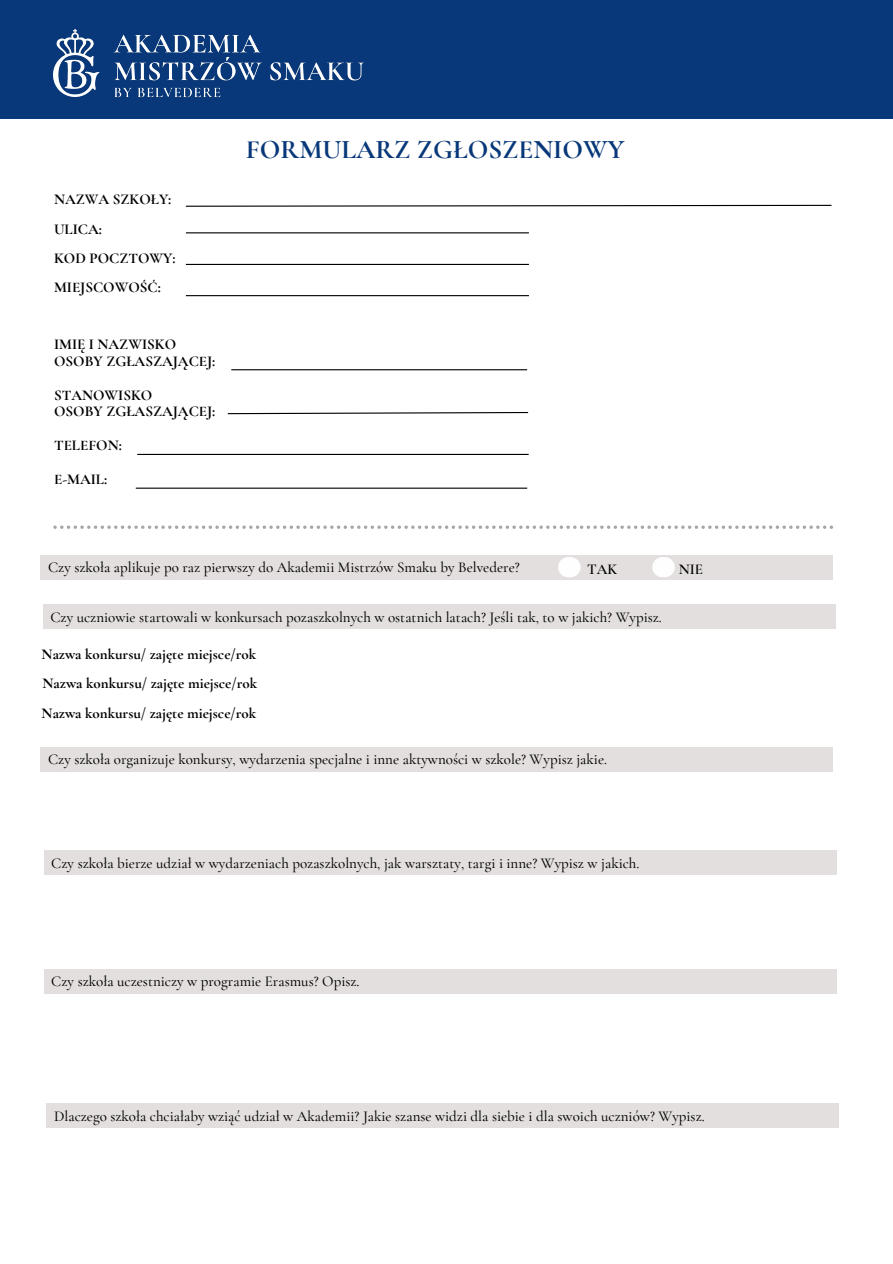
<style>
.page{position:relative;width:893px;height:1264px;background:#fff}
.page>*{position:absolute;margin:0;border:0;box-sizing:border-box;transform-origin:0 0}
.t1{font:700 27px "Cormorant Garamond";color:#083879}
.t2{font:500 15px "Cormorant Garamond";color:#000}
.t3{font:700 15px/29.2px "Cormorant Garamond";color:#000}
.t4{font:600 15px "Cormorant Garamond";color:#000}
</style>
<div class="page">
<div style="left:0;top:0;width:892px;height:119px;background:#083879"></div>
<svg style="left:185px;top:204px;width:647px;height:3px"></svg>
<hr style="left:186px;top:232px;width:343px;height:1px;background:#000">
<div style="left:40px;top:554px;width:793px;height:25px;background:#e4dfdf"></div>
<svg style="left:53px;top:525px;width:780px;height:4px"></svg>
<img style="left:53px;top:29px;width:311px;height:69px">
<hr style="left:186px;top:295px;width:343px;height:1px;background:#000">
<hr style="left:186px;top:264px;width:343px;height:1px;background:#000">
<hr style="left:231px;top:369px;width:296px;height:1px;background:#000">
<svg style="left:227px;top:412px;width:302px;height:3px"></svg>
<hr style="left:137px;top:454px;width:391px;height:1px;background:#000">
<hr style="left:136px;top:487px;width:391px;height:1px;background:#000">
<svg style="left:558px;top:557px;width:22px;height:20px"></svg>
<svg style="left:652px;top:557px;width:22px;height:20px"></svg>
<div style="left:43px;top:604px;width:792px;height:25px;background:#e4dfdf"></div>
<div style="left:40px;top:747px;width:793px;height:24px;background:#e4dfdf"></div>
<div style="left:44px;top:850px;width:792px;height:25px;background:#e4dfdf"></div>
<div style="left:44px;top:968px;width:792px;height:25px;background:#e4dfdf"></div>
<div style="left:46px;top:1103px;width:793px;height:25px;background:#e4dfdf"></div>
<p class="t3" style="left:54px;top:185px;width:123px">NAZWA SZKOŁY:<br>ULICA:<br>KOD POCZTOWY:<br>MIEJSCOWOŚĆ:</p>
<p class="t3" style="left:54px;top:336px;width:163px;line-height:16.8px">IMIĘ I NAZWISKO<br>OSOBY ZGŁASZAJĄCEJ:</p>
<p class="t3" style="left:54px;top:386px;width:163px;line-height:16.8px">STANOWISKO<br>OSOBY ZGŁASZAJĄCEJ:</p>
<p class="t3" style="left:54px;top:431px;width:69px">TELEFON:</p>
<p class="t3" style="left:54px;top:464px;width:55px">E-MAIL:</p>
<h1 class="t1" style="left:246px;top:133px;width:380px">FORMULARZ ZGŁOSZENIOWY</h1>
<p class="t2" style="left:48px;top:558px;width:473px">Czy szkoła aplikuje po raz pierwszy do Akademii Mistrzów Smaku by Belvedere?</p>
<p class="t4" style="left:587px;top:560px;width:32px">TAK</p>
<p class="t4" style="left:678px;top:560px;width:26px">NIE</p>
<p class="t2" style="left:50px;top:608px;width:613px">Czy uczniowie startowali w konkursach pozaszkolnych w ostatnich latach? Jeśli tak, to w jakich? Wypisz.</p>
<p class="t3" style="left:42px;top:639px;width:216px">Nazwa konkursu/ zajęte miejsce/rok</p>
<p class="t3" style="left:42px;top:669px;width:217px">Nazwa konkursu/ zajęte miejsce/rok<br>Nazwa konkursu/ zajęte miejsce/rok</p>
<p class="t2" style="left:48px;top:750px;width:560px">Czy szkoła organizuje konkursy, wydarzenia specjalne i inne aktywności w szkole? Wypisz jakie.</p>
<p class="t2" style="left:51px;top:854px;width:589px">Czy szkoła bierze udział w wydarzeniach pozaszkolnych, jak warsztaty, targi i inne? Wypisz w jakich.</p>
<p class="t2" style="left:51px;top:972px;width:310px">Czy szkoła uczestniczy w programie Erasmus? Opisz.</p>
<p class="t2" style="left:54px;top:1107px;width:652px">Dlaczego szkoła chciałaby wziąć udział w Akademii? Jakie szanse widzi dla siebie i dla swoich uczniów? Wypisz.</p>
</div>
